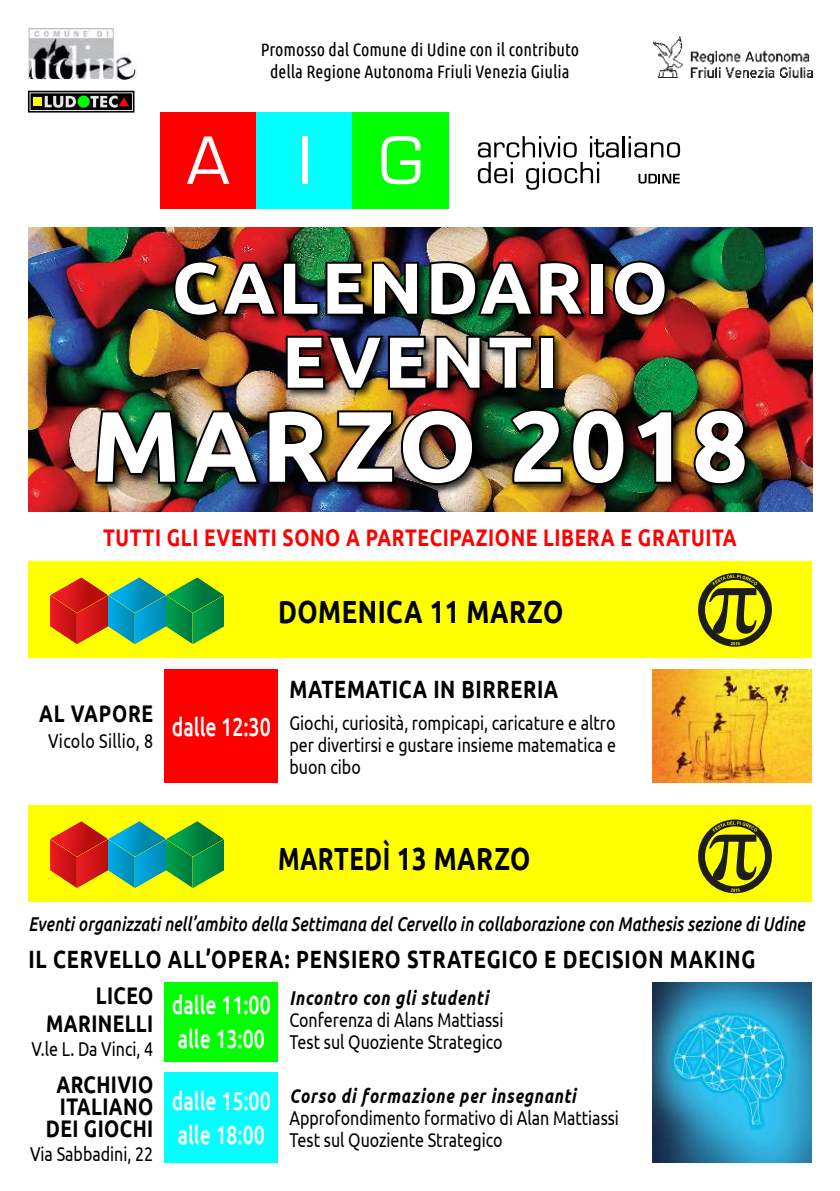
<style>
.page{position:relative;width:840px;height:1191px;background:#fff}
.page>*{position:absolute;margin:0;border:0;box-sizing:border-box;transform-origin:0 0}
.t1{font:700 100px "Ubuntu";letter-spacing:.04em;color:#fff}
.t2{font:700 72px/74px "Ubuntu";letter-spacing:.04em;color:#fff;text-align:center}
.t3{font:700 32px "Ubuntu";letter-spacing:.02em;color:#000;scale:.8 1}
.t4{font:700 32px "Ubuntu";letter-spacing:.02em;color:#000;scale:.75 1}
.t5{font:500 26px/34px "Ubuntu";color:#fff;scale:.75 1}
.t6{font:700 25px "Ubuntu";letter-spacing:.04em;color:#000;scale:.8 1}
.t7{font:700 24px "Ubuntu";letter-spacing:.03em;color:#f00;scale:.8 1}
.t8{font:700 24px/22px "Ubuntu";letter-spacing:.02em;color:#000;text-align:right;scale:.8 1}
.t9{font:700 24px "Ubuntu";letter-spacing:.04em;color:#000;scale:.8 1}
.t10{font:20px/22px "Ubuntu";color:#000;scale:.8 1}
.t11{font:italic 500 20px "Ubuntu";letter-spacing:.005em;color:#000;scale:.8 1}
.t12{font:italic 700 20px "Ubuntu";letter-spacing:.05em;color:#000;scale:.8 1}
.t13{font:20px "Ubuntu";letter-spacing:.02em;color:#000;scale:.8 1}
.t14{font:18px/21.6px "Ubuntu Condensed";color:#000;text-align:center}
</style>
<div class="page">
<img style="left:652px;top:669px;width:159px;height:113px">
<img style="left:652px;top:982px;width:159px;height:180px">
<div style="left:28px;top:561px;width:783px;height:97px;background:#ff0"></div>
<svg style="left:50px;top:577px;width:58px;height:67px"></svg>
<img style="left:108px;top:613px;width:116px;height:31px">
<img style="left:108px;top:577px;width:116px;height:36px">
<div style="left:28px;top:805px;width:783px;height:96px;background:#ff0"></div>
<svg style="left:50px;top:821px;width:58px;height:67px"></svg>
<img style="left:108px;top:857px;width:116px;height:31px">
<img style="left:108px;top:821px;width:116px;height:36px">
<div style="left:164px;top:669px;width:114px;height:113px;background:#f00"></div>
<div style="left:164px;top:982px;width:114px;height:79px;background:#0f0"></div>
<div style="left:164px;top:1071px;width:114px;height:91px;background:#0ff"></div>
<svg style="left:698px;top:573px;width:73px;height:73px"></svg>
<svg style="left:698px;top:819px;width:73px;height:74px"></svg>
<div style="left:28px;top:91px;width:106px;height:21px;border:1px solid #000"></div>
<div style="left:30px;top:93px;width:102px;height:17px;background:#000"></div>
<div style="left:30px;top:92px;width:103px;height:19px;border:1px solid #e6e6e6"></div>
<svg style="left:45px;top:96px;width:31px;height:12px"></svg>
<div style="left:77px;top:96px;width:13px;height:12px;background:#0f0;border-radius:50%"></div>
<div style="left:33px;top:97px;width:9px;height:9px;background:#ff0"></div>
<svg style="left:90px;top:96px;width:39px;height:12px"></svg>
<img style="left:28px;top:28px;width:109px;height:51px">
<img style="left:653px;top:37px;width:158px;height:41px">
<img style="left:28px;top:228px;width:783px;height:283px">
<div style="left:93px;top:259px;width:663px;height:236px;background:#000;opacity:.75"></div>
<img style="left:171px;top:258px;width:250px;height:61px">
<img style="left:427px;top:259px;width:160px;height:60px">
<div style="left:589px;top:262px;width:15px;height:54px;border:4px solid #000"></div>
<img style="left:610px;top:258px;width:58px;height:61px">
<img style="left:283px;top:334px;width:251px;height:59px">
<div style="left:538px;top:336px;width:16px;height:54px;border:4px solid #000"></div>
<img style="left:93px;top:406px;width:383px;height:81px">
<img style="left:507px;top:406px;width:167px;height:81px">
<img style="left:690px;top:406px;width:59px;height:82px">
<div style="left:160px;top:112px;width:96px;height:96px;background:#f00"></div>
<svg style="left:187px;top:136px;width:42px;height:48px"></svg>
<div style="left:256px;top:112px;width:96px;height:96px;background:#0ff"></div>
<div style="left:302px;top:136px;width:5px;height:48px;background:#fff"></div>
<div style="left:352px;top:112px;width:97px;height:96px;background:#0f0"></div>
<svg style="left:381px;top:136px;width:39px;height:48px"></svg>
<hr style="left:622px;top:136px;width:2px;height:21px;background:#000">
<svg style="left:628px;top:136px;width:51px;height:21px"></svg>
<svg style="left:477px;top:136px;width:141px;height:54px"></svg>
<svg style="left:638px;top:174px;width:41px;height:9px"></svg>
<p class="t14" style="left:260px;top:40px;width:320px">Promosso dal Comune di Udine con il contributo della Regione Autonoma Friuli Venezia Giulia</p>
<h2 class="t2" style="left:172px;top:255px;width:497px">CALENDARIO<br>EVENTI</h2>
<h1 class="t1" style="left:91px;top:402px;width:658px">MARZO 2018</h1>
<p class="t7" style="left:103px;top:527px;width:793px">TUTTI GLI EVENTI SONO A PARTECIPAZIONE LIBERA E GRATUITA</p>
<h3 class="t3" style="left:278px;top:597px;width:358px">DOMENICA 11 MARZO</h3>
<p class="t9" style="left:39px;top:703px;width:144px">AL VAPORE</p>
<p class="t13" style="left:48px;top:732px;width:133px">Vicolo Sillio, 8</p>
<h3 class="t5" style="left:172px;top:711px;width:133px">dalle 12:30</h3>
<p class="t6" style="left:289px;top:677px;width:337px">MATEMATICA IN BIRRERIA</p>
<p class="t10" style="left:289px;top:712px;width:409px;text-align:justify">Giochi, curiosità, rompicapi, caricature e altro per divertirsi e gustare insieme matematica e buon cibo</p>
<h3 class="t4" style="left:278px;top:844px;width:338px">MARTEDÌ 13 MARZO</h3>
<p class="t11" style="left:28px;top:916px;width:971px">Eventi organizzati nell’ambito della Settimana del Cervello in collaborazione con Mathesis sezione di Udine</p>
<p class="t6" style="left:28px;top:948px;width:909px">IL CERVELLO ALL’OPERA: PENSIERO STRATEGICO E DECISION MAKING</p>
<p class="t8" style="left:46px;top:982px;width:135px;line-height:28px">LICEO<br>MARINELLI</p>
<p class="t10" style="left:31px;top:1039px;width:154px">V.le L. Da Vinci, 4</p>
<p class="t8" style="left:46px;top:1074px;width:136px;text-align:center">ARCHIVIO<br>ITALIANO<br>DEI GIOCHI</p>
<p class="t10" style="left:30px;top:1143px;width:155px">Via Sabbadini, 22</p>
<h3 class="t5" style="left:172px;top:989px;width:133px">dalle 11:00 alle 13:00</h3>
<h3 class="t5" style="left:172px;top:1085px;width:133px">dalle 15:00 alle 18:00</h3>
<p class="t12" style="left:289px;top:989px;width:250px">Incontro con gli studenti</p>
<p class="t10" style="left:289px;top:1010px;width:269px">Conferenza di Alans Mattiassi<br>Test sul Quoziente Strategico</p>
<p class="t12" style="left:289px;top:1087px;width:359px">Corso di formazione per insegnanti</p>
<p class="t10" style="left:289px;top:1108px;width:413px">Approfondimento formativo di Alan Mattiassi<br>Test sul Quoziente Strategico</p>
</div>
